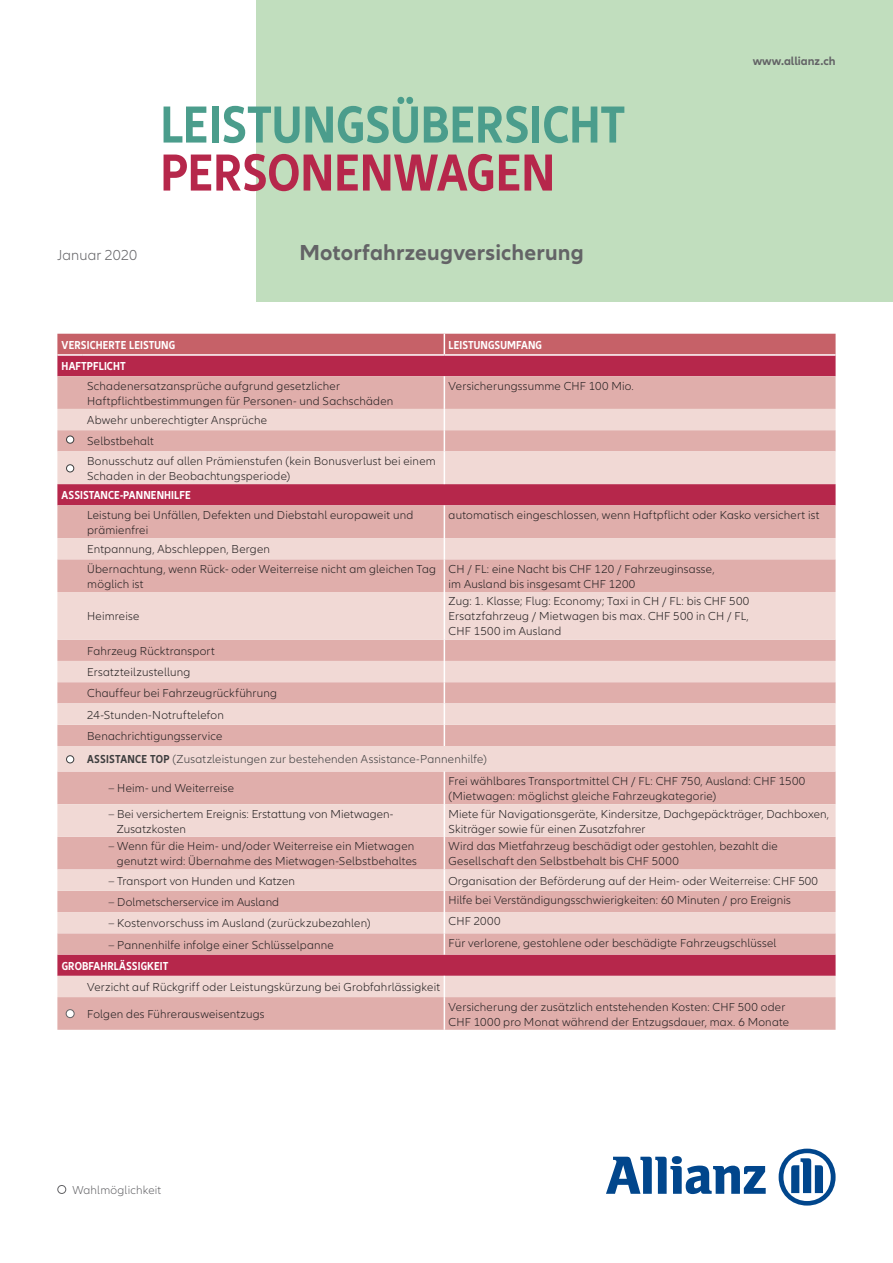
<style>
.page{position:relative;width:893px;height:1263px;background:#fff}
.page>*{position:absolute;margin:0;border:0;box-sizing:border-box;transform-origin:0 0}
.t1{font:700 condensed 54px "Allianz Neo";color:#4b9d8c}
.t2{font:700 condensed 54px "Allianz Neo";color:#b6274b}
.t3{font:700 22.5px "Allianz Neo";letter-spacing:.005em;color:#636366}
.t4{font:300 15px "Allianz Neo";letter-spacing:.005em;color:#636366}
.t5{font:300 12px/15px "Allianz Neo";letter-spacing:.015em;color:#231f20}
.t6{font:700 condensed 12px "Allianz Neo";letter-spacing:.01em;color:#fff}
.t7{font:300 12px "Allianz Neo";letter-spacing:.015em;color:#3e3e3f}
.t8{font:300 12px "Allianz Neo";letter-spacing:.015em;color:#636366}
.t9{font:700 12px "Allianz Neo";color:#636366}
.s1{font-weight:700;font-stretch:condensed}
</style>
<div class="page">
<svg style="left:606px;top:1156px;width:160px;height:38px"></svg>
<svg style="left:779px;top:1148px;width:57px;height:57px"></svg>
<div style="left:57px;top:356px;width:779px;height:20px;background:#b6274b"></div>
<div style="left:57px;top:376px;width:779px;height:654px;background:#e0aeab"></div>
<svg style="left:57px;top:409px;width:779px;height:588px;background:#e5b9b9"></svg>
<hr style="left:444px;top:592px;width:1px;height:48px;background:#fff">
<hr style="left:444px;top:451px;width:1px;height:33px;background:#fff">
<hr style="left:444px;top:505px;width:1px;height:33px;background:#fff">
<svg style="left:444px;top:538px;width:1px;height:21px"></svg>
<hr style="left:444px;top:559px;width:1px;height:33px;background:#fff">
<svg style="left:444px;top:640px;width:1px;height:106px"></svg>
<div style="left:57px;top:334px;width:779px;height:20px;background:#c66168"></div>
<hr style="left:444px;top:376px;width:1px;height:33px;background:#fff">
<svg style="left:444px;top:409px;width:1px;height:42px"></svg>
<hr style="left:444px;top:804px;width:1px;height:33px;background:#fff">
<hr style="left:444px;top:997px;width:1px;height:33px;background:#fff">
<hr style="left:444px;top:771px;width:1px;height:33px;background:#fff">
<hr style="left:444px;top:837px;width:1px;height:32px;background:#fff">
<svg style="left:444px;top:869px;width:1px;height:85px"></svg>
<svg style="left:444px;top:976px;width:1px;height:21px"></svg>
<div style="left:67px;top:436px;width:7px;height:7px;background:#fff;border-radius:50%"></div>
<div style="left:66px;top:436px;width:8px;height:8px;border:1px solid #3e3e3f;border-radius:50%"></div>
<div style="left:67px;top:465px;width:7px;height:7px;background:#fff;border-radius:50%"></div>
<div style="left:66px;top:464px;width:8px;height:8px;border:1px solid #3e3e3f;border-radius:50%"></div>
<div style="left:67px;top:756px;width:7px;height:7px;background:#fff;border-radius:50%"></div>
<div style="left:66px;top:755px;width:8px;height:8px;border:1px solid #3e3e3f;border-radius:50%"></div>
<div style="left:66px;top:1010px;width:8px;height:8px;background:#fff;border-radius:50%"></div>
<div style="left:66px;top:1009px;width:9px;height:9px;border:1px solid #636366;border-radius:50%"></div>
<div style="left:256px;top:0;width:637px;height:302px;background:#c1debe"></div>
<div style="left:57px;top:1185px;width:9px;height:9px;border:1px solid #636366;border-radius:50%"></div>
<p class="t4" style="left:57px;top:246px;width:81px">Januar 2020</p>
<h1 class="t1" style="left:161px;top:93px;width:466px">LEISTUNGSÜBERSICHT</h1>
<h1 class="t2" style="left:161px;top:141px;width:396px">PERSONENWAGEN</h1>
<h2 class="t3" style="left:300px;top:239px;width:286px">Motorfahrzeugversicherung</h2>
<p class="t9" style="left:753px;top:54px;width:84px">www.allianz.ch</p>
<p class="t6" style="left:62px;top:338px;width:115px">VERSICHERTE LEISTUNG</p>
<p class="t6" style="left:449px;top:338px;width:95px">LEISTUNGSUMFANG</p>
<p class="t6" style="left:62px;top:359px;width:66px">HAFTPFLICHT</p>
<p class="t5" style="left:87px;top:378px;width:308px">Schadenersatzansprüche aufgrund gesetzlicher<br>Haftpflichtbestimmungen für Personen- und Sachschäden</p>
<p class="t5" style="left:449px;top:378px;width:187px">Versicherungssumme CHF 100 Mio.</p>
<p class="t5" style="left:87px;top:410px;width:181px;line-height:21.3px">Abwehr unberechtigter Ansprüche<br>Selbstbehalt</p>
<p class="t5" style="left:87px;top:454px;width:350px">Bonusschutz auf allen Prämienstufen (kein Bonusverlust bei einem<br>Schaden in der Beobachtungsperiode)</p>
<p class="t6" style="left:62px;top:488px;width:131px">ASSISTANCE-PANNENHILFE</p>
<p class="t5" style="left:87px;top:508px;width:328px">Leistung bei Unfällen, Defekten und Diebstahl europaweit und prämienfrei</p>
<p class="t5" style="left:449px;top:508px;width:372px">automatisch eingeschlossen, wenn Haftpflicht oder Kasko versichert ist</p>
<p class="t5" style="left:87px;top:540px;width:350px;line-height:19.5px">Entpannung, Abschleppen, Bergen<br>Übernachtung, wenn Rück- oder Weiterreise nicht am gleichen Tag</p>
<p class="t5" style="left:87px;top:577px;width:58px">möglich ist</p>
<p class="t5" style="left:449px;top:562px;width:267px">CH / FL: eine Nacht bis CHF 120 / Fahrzeuginsasse, im Ausland bis insgesamt CHF 1200</p>
<p class="t5" style="left:87px;top:609px;width:54px">Heimreise</p>
<p class="t5" style="left:449px;top:594px;width:302px;text-align:justify">Zug: 1. Klasse; Flug: Economy; Taxi in CH / FL: bis CHF 500<br>Ersatzfahrzeug / Mietwagen bis max. CHF 500 in CH / FL, CHF 1500 im Ausland</p>
<p class="t5" style="left:87px;top:641px;width:191px;line-height:21.3px">Fahrzeug Rücktransport<br>Ersatzteilzustellung<br>Chauffeur bei Fahrzeugrückführung<br>24-Stunden-Notruftelefon<br>Benachrichtigungsservice</p>
<p class="t7" style="left:87px;top:752px;width:401px"><span class="s1">ASSISTANCE TOP</span> (Zusatzleistungen zur bestehenden Assistance-Pannenhilfe)</p>
<p class="t5" style="left:108px;top:781px;width:127px">– Heim- und Weiterreise</p>
<p class="t5" style="left:449px;top:774px;width:358px">Frei wählbares Transportmittel CH / FL: CHF 750, Ausland: CHF 1500 (Mietwagen: möglichst gleiche Fahrzeugkategorie)</p>
<p class="t5" style="left:117px;top:806px;width:278px;text-indent:-9px">– Bei versichertem Ereignis: Erstattung von Mietwagen-<br>Zusatzkosten</p>
<p class="t5" style="left:449px;top:806px;width:382px">Miete für Navigationsgeräte, Kindersitze, Dachgepäckträger, Dachboxen,<br>Skiträger sowie für einen Zusatzfahrer</p>
<p class="t5" style="left:108px;top:839px;width:310px;text-align:right">– Wenn für die Heim- und/oder Weiterreise ein Mietwagen genutzt wird: Übernahme des Mietwagen-Selbstbehaltes</p>
<p class="t5" style="left:449px;top:839px;width:331px">Wird das Mietfahrzeug beschädigt oder gestohlen, bezahlt die<br>Gesellschaft den Selbstbehalt bis CHF 5000</p>
<p class="t5" style="left:108px;top:873px;width:188px">– Transport von Hunden und Katzen</p>
<p class="t5" style="left:449px;top:873px;width:371px">Organisation der Beförderung auf der Heim- oder Weiterreise: CHF 500</p>
<p class="t5" style="left:108px;top:895px;width:172px">– Dolmetscherservice im Ausland</p>
<p class="t5" style="left:449px;top:893px;width:344px">Hilfe bei Verständigungsschwierigkeiten: 60 Minuten / pro Ereignis</p>
<p class="t5" style="left:108px;top:916px;width:264px">– Kostenvorschuss im Ausland (zurückzubezahlen)</p>
<p class="t5" style="left:449px;top:914px;width:54px">CHF 2000</p>
<p class="t5" style="left:108px;top:937px;width:227px">– Pannenhilfe infolge einer Schlüsselpanne</p>
<p class="t5" style="left:449px;top:935px;width:329px">Für verlorene, gestohlene oder beschädigte Fahrzeugschlüssel</p>
<p class="t6" style="left:62px;top:959px;width:108px">GROBFAHRLÄSSIGKEIT</p>
<p class="t5" style="left:87px;top:980px;width:354px">Verzicht auf Rückgriff oder Leistungskürzung bei Grobfahrlässigkeit</p>
<p class="t5" style="left:87px;top:1007px;width:179px">Folgen des Führerausweisentzugs</p>
<p class="t5" style="left:449px;top:999px;width:342px">Versicherung der zusätzlich entstehenden Kosten: CHF 500 oder<br>CHF 1000 pro Monat während der Entzugsdauer, max. 6 Monate</p>
<p class="t8" style="left:72px;top:1183px;width:90px">Wahlmöglichkeit</p>
</div>
